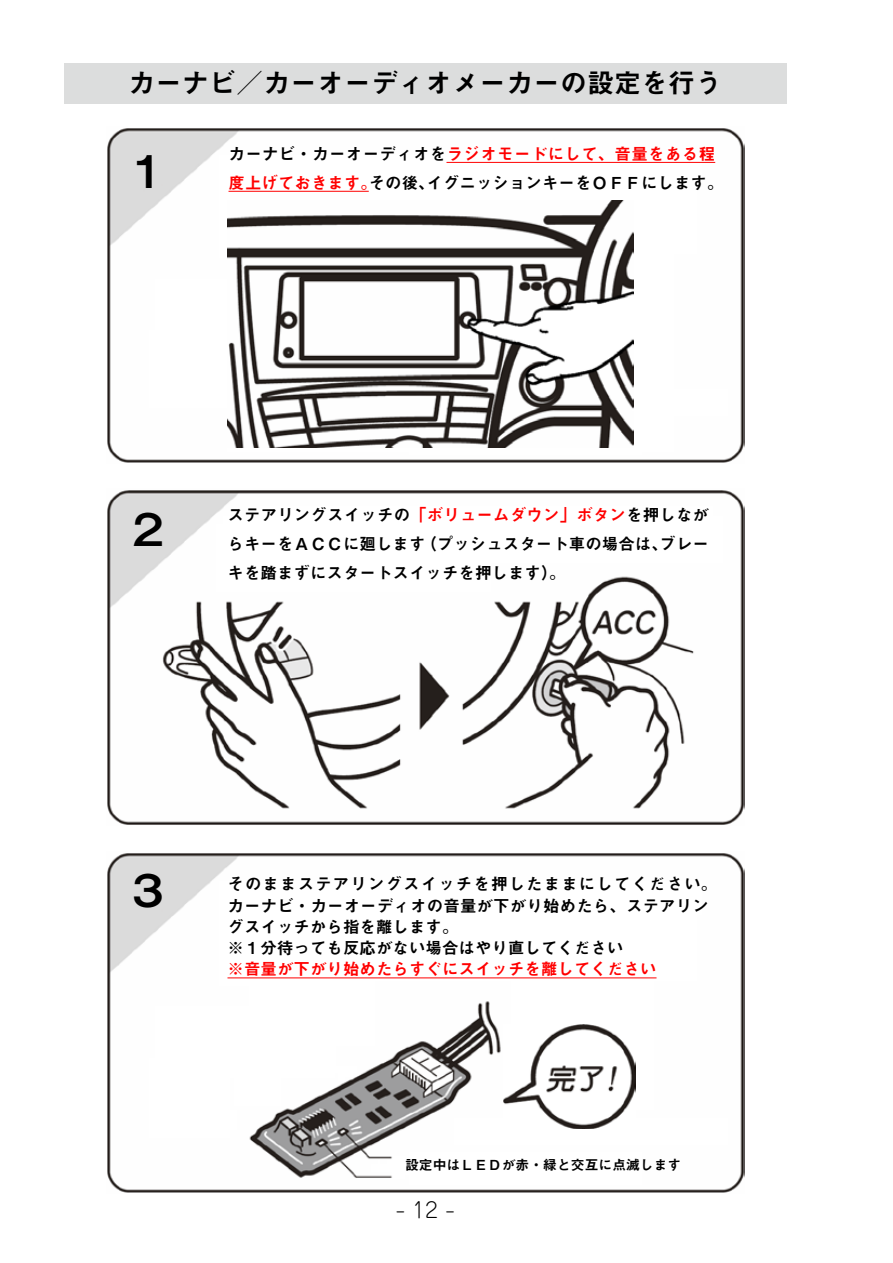
<style>
.page{position:relative;width:893px;height:1263px;background:#fff}
.page>*{position:absolute;margin:0;border:0;box-sizing:border-box;transform-origin:0 0}
.t1{font:45px "Midashi Go Pro MB31";color:#000}
.t2{font:27px "Midashi Go Pro MB31";color:#000}
.t3{font:300 21px "Jun 101 Pro";color:#000}
.t4{font:16.5px/28.8px "Midashi Go Pro MB31";color:#000}
.t5{font:16.5px "Midashi Go Pro MB31";color:#f00}
.t6{font:13.8px "Midashi Go Pro MB31";color:#000}
.s1{color:#f00}
</style>
<div class="page">
<img style="left:107px;top:128px;width:637px;height:335px">
<div style="left:64px;top:64px;width:723px;height:40px;background:#dcdddd"></div>
<img style="left:107px;top:490px;width:637px;height:335px">
<img style="left:107px;top:853px;width:637px;height:340px">
<hr style="left:227px;top:977px;width:429px;height:1px;background:#f00">
<img style="left:504px;top:1024px;width:132px;height:105px">
<img style="left:227px;top:200px;width:406px;height:247px">
<hr style="left:446px;top:162px;width:269px;height:1px;background:#f00">
<hr style="left:229px;top:191px;width:140px;height:1px;background:#f00">
<h2 class="t2" style="left:128px;top:61px;width:596px">カーナビ／カーオーディオメーカーの設定を行う</h2>
<h1 class="t1" style="left:125px;top:135px;width:46px">１</h1>
<p class="t4" style="left:229px;top:137px;width:496px">カーナビ・カーオーディオを<span class="s1">ラジオモードにして、音量をある程度上げておきます。</span>その後、イグニッションキーをＯＦＦにします。</p>
<h1 class="t1" style="left:125px;top:493px;width:46px">２</h1>
<p class="t4" style="left:227px;top:498px;width:483px;text-align:justify">ステアリングスイッチの<span class="s1">「ボリュームダウン」ボタン</span>を押しながらキーをＡＣＣに廻します（プッシュスタート車の場合は、ブレーキを踏まずにスタートスイッチを押します）。</p>
<h1 class="t1" style="left:125px;top:854px;width:46px">３</h1>
<p class="t4" style="left:227px;top:872px;width:491px;line-height:21.3px">そのままステアリングスイッチを押したままにしてください。カーナビ・カーオーディオの音量が下がり始めたら、ステアリングスイッチから指を離します。<br>※１分待っても反応がない場合はやり直してください</p>
<p class="t5" style="left:227px;top:956px;width:430px">※音量が下がり始めたらすぐにスイッチを離してください</p>
<p class="t6" style="left:405px;top:1154px;width:278px">設定中はＬＥＤが赤・緑と交互に点滅します</p>
<p class="t3" style="left:396px;top:1193px;width:61px">-12-</p>
</div>
